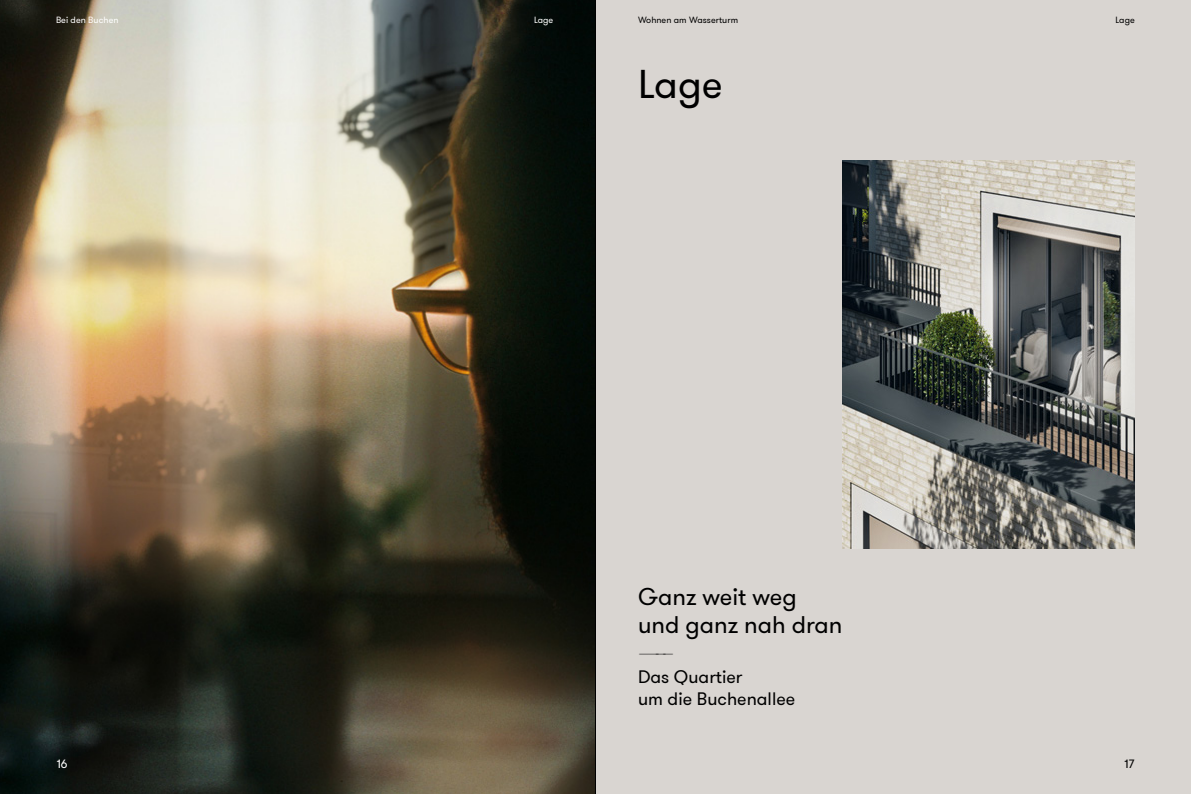
<style>
.page{position:relative;width:1191px;height:794px;background:#fff}
.page>*{position:absolute;margin:0;border:0;box-sizing:border-box;transform-origin:0 0}
.t1{font:40px "GT Walsheim Pro";color:#000}
.t2{font:24px/28px "GT Walsheim Pro";color:#000}
.t3{font:200 24px "GT Walsheim Pro";color:#000}
.t4{font:18px/22px "GT Walsheim Pro";color:#000}
.t5{font:12px "GT Walsheim Pro";color:#fff}
.t6{font:12px "GT Walsheim Pro";color:#000}
.t7{font:9px "GT Walsheim Pro";letter-spacing:.005em;color:#000}
.t8{font:9px "GT Walsheim Pro";letter-spacing:.005em;color:#fff}
</style>
<div class="page">
<div style="left:595px;top:0;width:596px;height:794px;background:#d9d5d1"></div>
<img style="left:0;top:0;width:595px;height:794px">
<hr style="left:595px;top:0;width:1px;height:794px;background:#000">
<img style="left:842px;top:160px;width:292px;height:388px">
<p class="t8" style="left:56px;top:14px;width:64px">Bei den Buchen</p>
<p class="t7" style="left:638px;top:14px;width:102px">Wohnen am Wasserturm</p>
<p class="t8" style="left:534px;top:14px;width:21px">Lage</p>
<p class="t7" style="left:1115px;top:14px;width:21px">Lage</p>
<h1 class="t1" style="left:638px;top:59px;width:86px">Lage</h1>
<h2 class="t2" style="left:638px;top:583px;width:206px">Ganz weit weg und ganz nah dran</h2>
<h2 class="t3" style="left:638px;top:637px;width:38px">––––</h2>
<p class="t4" style="left:638px;top:666px;width:159px">Das Quartier<br>um die Buchenallee</p>
<p class="t5" style="left:57px;top:756px;width:12px">16</p>
<p class="t6" style="left:1124px;top:756px;width:11px">17</p>
</div>
